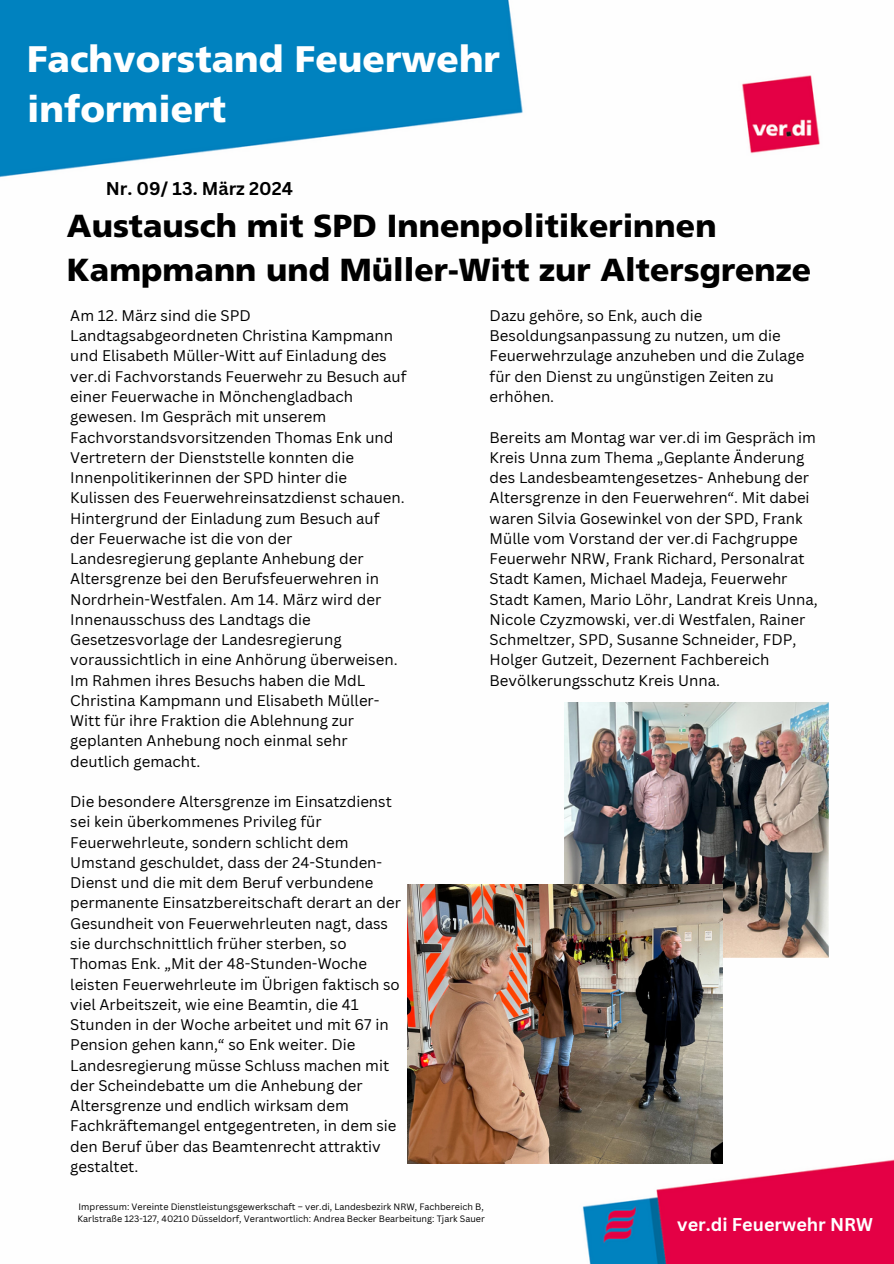
<style>
.page{position:relative;width:894px;height:1264px;background:#fff}
.page>*{position:absolute;margin:0;border:0;box-sizing:border-box;transform-origin:0 0}
.t1{font:900 36.9px/50.7px "Frutiger LT Std";color:#fff}
.t2{font:900 31.8px/43.8px "Frutiger LT Std";color:#000}
.t3{font:700 18px "Canva Sans";color:#fff}
.t4{font:700 18px "Canva Sans";color:#000}
.t5{font:15px/20.2px "Canva Sans";color:#000}
.t6{font:9px/12px "Canva Sans";color:#000}
</style>
<div class="page">
<img style="left:0;top:0;width:893px;height:1263px">
<img style="left:564px;top:702px;width:264px;height:255px">
<img style="left:407px;top:884px;width:315px;height:279px">
<h2 class="t1" style="left:27px;top:37px;width:474px">Fachvorstand Feuerwehr informiert</h2>
<h4 class="t4" style="left:106px;top:176px;width:189px">Nr. 09/ 13. März 2024</h4>
<h4 class="t2" style="left:67px;top:207px;width:745px">Austausch mit SPD Innenpolitikerinnen<br>Kampmann und Müller-Witt zur Altersgrenze</h4>
<h4 class="t5" style="left:70px;top:305px;width:337px">Am 12. März sind die SPD Landtagsabgeordneten Christina Kampmann und Elisabeth Müller-Witt auf Einladung des ver.di Fachvorstands Feuerwehr zu Besuch auf einer Feuerwache in Mönchengladbach gewesen. Im Gespräch mit unserem Fachvorstandsvorsitzenden Thomas Enk und Vertretern der Dienststelle konnten die Innenpolitikerinnen der SPD hinter die Kulissen des Feuerwehreinsatzdienst schauen.<br>Hintergrund der Einladung zum Besuch auf der Feuerwache ist die von der Landesregierung geplante Anhebung der Altersgrenze bei den Berufsfeuerwehren in Nordrhein-Westfalen. Am 14. März wird der Innenausschuss des Landtags die Gesetzesvorlage der Landesregierung voraussichtlich in eine Anhörung überweisen.<br>Im Rahmen ihres Besuchs haben die MdL Christina Kampmann und Elisabeth Müller-Witt für ihre Fraktion die Ablehnung zur geplanten Anhebung noch einmal sehr deutlich gemacht.</h4>
<p class="t5" style="left:70px;top:791px;width:332px">Die besondere Altersgrenze im Einsatzdienst sei kein überkommenes Privileg für Feuerwehrleute, sondern schlicht dem Umstand geschuldet, dass der 24-Stunden-Dienst und die mit dem Beruf verbundene permanente Einsatzbereitschaft derart an der Gesundheit von Feuerwehrleuten nagt, dass sie durchschnittlich früher sterben, so Thomas Enk. „Mit der 48-Stunden-Woche leisten Feuerwehrleute im Übrigen faktisch so viel Arbeitszeit, wie eine Beamtin, die 41<br>Stunden in der Woche arbeitet und mit 67 in Pension gehen kann,“ so Enk weiter. Die Landesregierung müsse Schluss machen mit der Scheindebatte um die Anhebung der Altersgrenze und endlich wirksam dem Fachkräftemangel entgegentreten, in dem sie den Beruf über das Beamtenrecht attraktiv gestaltet.</p>
<p class="t5" style="left:489px;top:305px;width:316px">Dazu gehöre, so Enk, auch die<br>Besoldungsanpassung zu nutzen, um die<br>Feuerwehrzulage anzuheben und die Zulage für den Dienst zu ungünstigen Zeiten zu erhöhen.</p>
<p class="t5" style="left:489px;top:426px;width:329px">Bereits am Montag war ver.di im Gespräch im Kreis Unna zum Thema „Geplante Änderung des Landesbeamtengesetzes- Anhebung der Altersgrenze in den Feuerwehren“. Mit dabei waren Silvia Gosewinkel von der SPD, Frank Mülle vom Vorstand der ver.di Fachgruppe Feuerwehr NRW, Frank Richard, Personalrat Stadt Kamen, Michael Madeja, Feuerwehr Stadt Kamen, Mario Löhr, Landrat Kreis Unna, Nicole Czyzmowski, ver.di Westfalen, Rainer Schmeltzer, SPD, Susanne Schneider, FDP, Holger Gutzeit, Dezernent Fachbereich Bevölkerungsschutz Kreis Unna.</p>
<h3 class="t6" style="left:78px;top:1200px;width:408px">Impressum: Vereinte Dienstleistungsgewerkschaft – ver.di, Landesbezirk NRW, Fachbereich B,<br>Karlstraße 123-127, 40210 Düsseldorf, Verantwortlich: Andrea Becker Bearbeitung: Tjark Sauer</h3>
<h4 class="t3" style="left:677px;top:1211px;width:197px">ver.di Feuerwehr NRW</h4>
</div>
